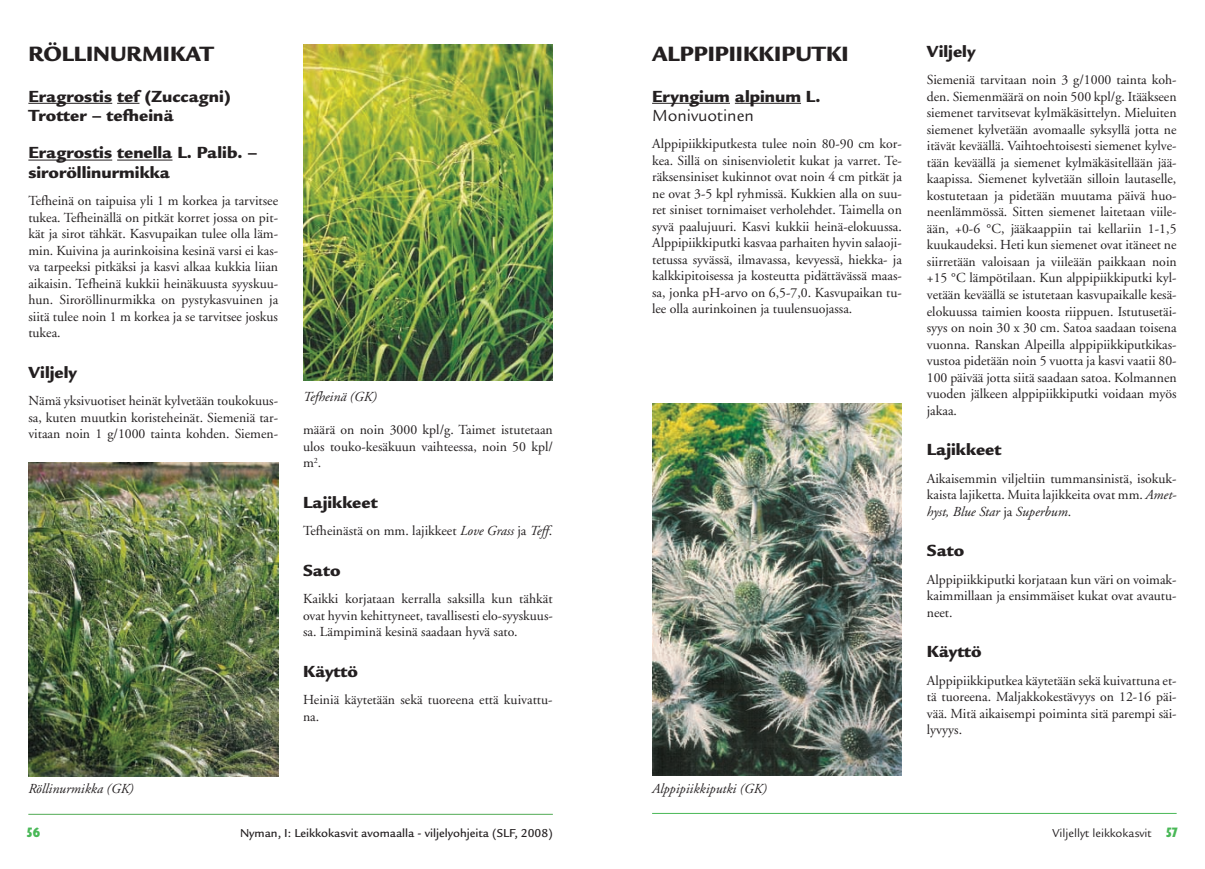
<style>
.page{position:relative;width:1205px;height:869px;background:#fff}
.page>*{position:absolute;margin:0;border:0;box-sizing:border-box;transform-origin:0 0}
.t1{font:900 22.5px "Legacy Sans";color:#231f20}
.t2{font:900 17.5px/19.5px "Legacy Sans";color:#231f20}
.t3{font:17.5px "Legacy Sans";color:#231f20}
.t4{font:13.75px/16.5px "Adobe Garamond";color:#231f20;text-align:justify}
.t5{font:italic 13.75px "Adobe Garamond";color:#231f20}
.t6{font:700 condensed 13.75px "Humanist 521 BT Xtra";color:#49b857}
.t7{font:500 12.5px "Legacy Sans";color:#231f20}
.t8{font:12.5px "Legacy Sans";color:#231f20}
.s1{font-style:italic}
.s2{font-family:"Humanist 521 BT Xtra";font-weight:700;font-stretch:condensed;font-size:13.75px;color:#49b857}
</style>
<div class="page">
<hr style="left:28px;top:813px;width:525px;height:1px;background:#52aa54">
<hr style="left:652px;top:812px;width:524px;height:1px;background:#49b857">
<hr style="left:28px;top:103px;width:84px;height:1px;background:#231f20">
<svg style="left:117px;top:103px;width:22px;height:1px"></svg>
<hr style="left:28px;top:159px;width:84px;height:1px;background:#231f20">
<hr style="left:117px;top:159px;width:55px;height:1px;background:#231f20">
<hr style="left:652px;top:103px;width:78px;height:1px;background:#231f20">
<hr style="left:735px;top:103px;width:66px;height:1px;background:#231f20">
<img style="left:652px;top:403px;width:250px;height:372px">
<img style="left:303px;top:44px;width:250px;height:336px">
<img style="left:28px;top:462px;width:250px;height:313px">
<h1 class="t1" style="left:28px;top:40px;width:187px">RÖLLINURMIKAT</h1>
<p class="t2" style="left:28px;top:86px;width:204px">Eragrostis tef (Zuccagni)<br>Trotter – tefheinä</p>
<p class="t2" style="left:28px;top:143px;width:231px">Eragrostis tenella L. Palib. – siroröllinurmikka</p>
<p class="t4" style="left:28px;top:193px;width:251px">Tefheinä on taipuisa yli 1 m korkea ja tarvitsee tukea. Tefheinällä on pitkät korret jossa on pit&shy;kät ja sirot tähkät. Kasvupaikan tulee olla läm&shy;min. Kuivina ja aurinkoisina kesinä varsi ei kas&shy;va tarpeeksi pitkäksi ja kasvi alkaa kukkia liian aikaisin. Tefheinä kukkii heinäkuusta syyskuu&shy;hun. Siroröllinurmikka on pystykasvuinen ja siitä tulee noin 1 m korkea ja se tarvitsee joskus tukea.</p>
<p class="t2" style="left:28px;top:362px;width:50px">Viljely</p>
<p class="t4" style="left:28px;top:392px;width:251px">Nämä yksivuotiset heinät kylvetään toukokuus&shy;sa, kuten muutkin koristeheinät. Siemeniä tar&shy;vitaan noin 1 g/1000 tainta kohden. Siemen-</p>
<p class="t5" style="left:28px;top:780px;width:107px">Röllinurmikka (GK)</p>
<p class="t5" style="left:303px;top:389px;width:75px">Tefheinä (GK)</p>
<p class="t4" style="left:303px;top:422px;width:251px">määrä on noin 3000 kpl/g. Taimet istutetaan ulos touko-kesäkuun vaihteessa, noin 50 kpl/ m<sup>2</sup>.</p>
<p class="t2" style="left:303px;top:492px;width:76px">Lajikkeet</p>
<p class="t4" style="left:303px;top:523px;width:251px">Tefheinästä on mm. lajikkeet <span class="s1">Love Grass</span> ja <span class="s1">Teff</span>.</p>
<p class="t2" style="left:303px;top:560px;width:39px">Sato</p>
<p class="t4" style="left:303px;top:590px;width:251px">Kaikki korjataan kerralla saksilla kun tähkät ovat hyvin kehittyneet, tavallisesti elo-syyskuus&shy;sa. Lämpiminä kesinä saadaan hyvä sato.</p>
<p class="t2" style="left:303px;top:661px;width:56px">Käyttö</p>
<p class="t4" style="left:303px;top:691px;width:251px">Heiniä käytetään sekä tuoreena että kuivattu&shy;na.</p>
<h1 class="t1" style="left:652px;top:40px;width:198px">ALPPIPIIKKIPUTKI</h1>
<p class="t2" style="left:652px;top:86px;width:170px">Eryngium alpinum L.</p>
<p class="t3" style="left:652px;top:106px;width:103px">Monivuotinen</p>
<p class="t4" style="left:652px;top:136px;width:251px">Alppipiikkiputkesta tulee noin 80-90 cm kor&shy;kea. Sillä on sinisenvioletit kukat ja varret. Te&shy;räksensiniset kukinnot ovat noin 4 cm pitkät ja ne ovat 3-5 kpl ryhmissä. Kukkien alla on suu&shy;ret siniset tornimaiset verholehdet. Taimella on syvä paalujuuri. Kasvi kukkii heinä-elokuussa.<br>Alppipiikkiputki kasvaa parhaiten hyvin salaoji&shy;tetussa syvässä, ilmavassa, kevyessä, hiekka- ja kalkkipitoisessa ja kosteutta pidättävässä maas&shy;sa, jonka pH-arvo on 6,5-7,0. Kasvupaikan tu&shy;lee olla aurinkoinen ja tuulensuojassa.</p>
<p class="t5" style="left:652px;top:780px;width:116px">Alppipiikkiputki (GK)</p>
<p class="t2" style="left:927px;top:42px;width:50px">Viljely</p>
<p class="t4" style="left:927px;top:72px;width:251px">Siemeniä tarvitaan noin 3 g/1000 tainta koh&shy;den. Siemenmäärä on noin 500 kpl/g. Itääkseen siemenet tarvitsevat kylmäkäsittelyn. Mieluiten siemenet kylvetään avomaalle syksyllä jotta ne itävät keväällä. Vaihtoehtoisesti siemenet kylve&shy;tään keväällä ja siemenet kylmäkäsitellään jää&shy;kaapissa. Siemenet kylvetään silloin lautaselle, kostutetaan ja pidetään muutama päivä huo&shy;neenlämmössä. Sitten siemenet laitetaan viile&shy;ään, +0-6 °C, jääkaappiin tai kellariin 1-1,5 kuukaudeksi. Heti kun siemenet ovat itäneet ne siirretään valoisaan ja viileään paikkaan noin +15 °C lämpötilaan. Kun alppipiikkiputki kyl&shy;vetään keväällä se istutetaan kasvupaikalle kesä&shy;elokuussa taimien koosta riippuen. Istutusetäi&shy;syys on noin 30 x 30 cm. Satoa saadaan toisena vuonna. Ranskan Alpeilla alppipiikkiputkikas&shy;vustoa pidetään noin 5 vuotta ja kasvi vaatii 80- 100 päivää jotta siitä saadaan satoa. Kolmannen vuoden jälkeen alppipiikkiputki voidaan myös jakaa.</p>
<p class="t2" style="left:927px;top:440px;width:76px">Lajikkeet</p>
<p class="t4" style="left:927px;top:470px;width:251px">Aikaisemmin viljeltiin tummansinistä, isokuk&shy;kaista lajiketta. Muita lajikkeita ovat mm. <span class="s1">Amet&shy;hyst, Blue Star</span> ja <span class="s1">Superbum</span>.</p>
<p class="t2" style="left:927px;top:540px;width:39px">Sato</p>
<p class="t4" style="left:927px;top:571px;width:251px">Alppipiikkiputki korjataan kun väri on voimak&shy;kaimmillaan ja ensimmäiset kukat ovat avautu&shy;neet.</p>
<p class="t2" style="left:927px;top:641px;width:56px">Käyttö</p>
<p class="t4" style="left:927px;top:672px;width:251px">Alppipiikkiputkea käytetään sekä kuivattuna et&shy;tä tuoreena. Maljakkokestävyys on 12-16 päi&shy;vää. Mitä aikaisempi poiminta sitä parempi säi&shy;lyvyys.</p>
<p class="t6" style="left:27px;top:823px;width:15px">56</p>
<p class="t7" style="left:240px;top:825px;width:314px">Nyman, I: Leikkokasvit avomaalla - viljelyohjeita (SLF, 2008)</p>
<p class="t8" style="left:1052px;top:825px;width:127px">Viljellyt leikkokasvit <span class="s2">57</span></p>
</div>
